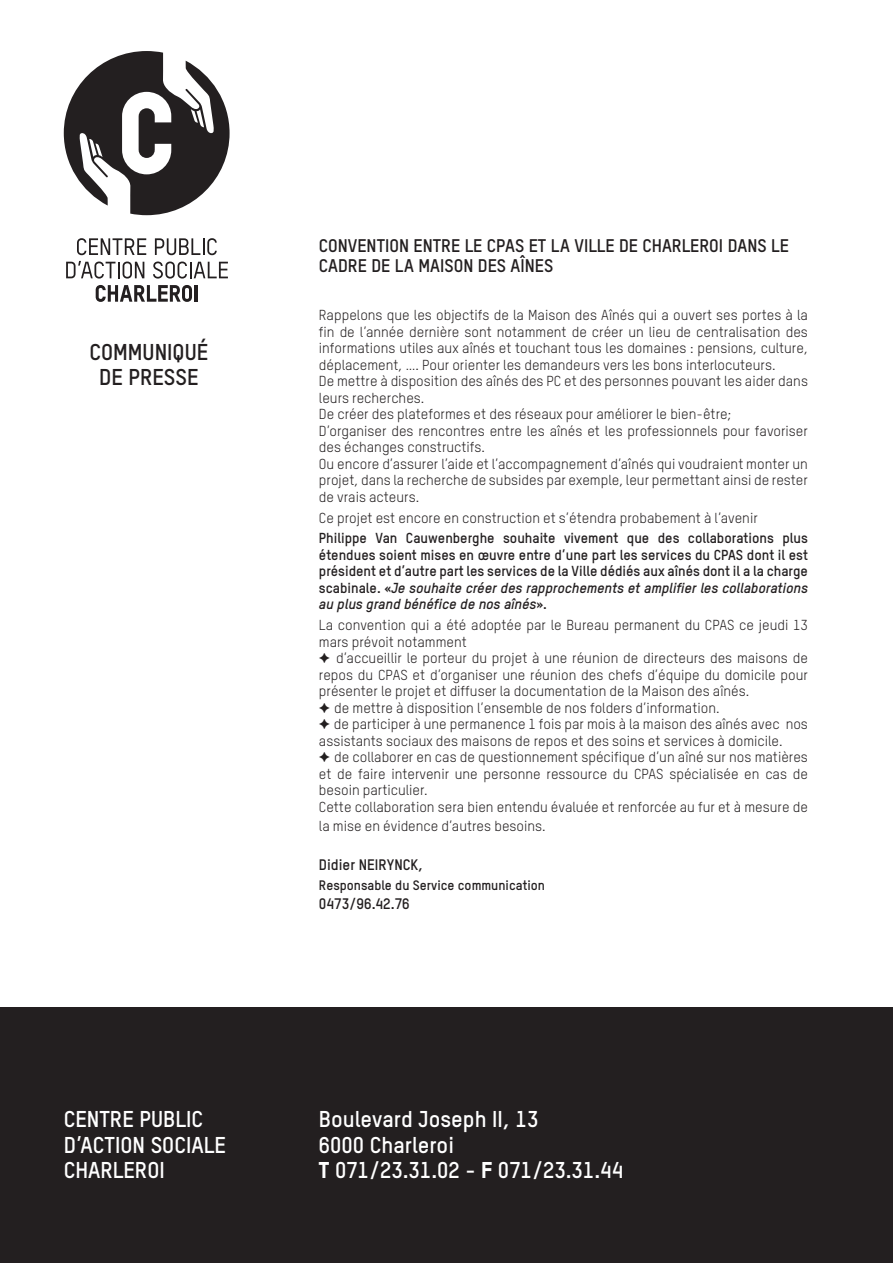
<style>
.page{position:relative;width:893px;height:1263px;background:#fff}
.page>*{position:absolute;margin:0;border:0;box-sizing:border-box;transform-origin:0 0}
.t1{font:700 22.5px/25.5px "TSTAR";color:#fff}
.t2{font:700 22.5px "TSTAR";color:#231f20}
.TEXTE_COURANT_Sous-t{font:700 18px/19.5px "TSTAR";color:#231f20}
.t3{font:700 15px "TSTAR";color:#231f20}
.t4{font:14.25px/16.5px "TSTAR";color:#231f20}
.t5{font:700 14.25px/16.5px "TSTAR";color:#231f20;text-align:justify}
.t6{font:700 13.5px "TSTAR";color:#231f20}
.s1{font-style:italic}
.s2{font-weight:800}
</style>
<div class="page">
<svg style="left:77px;top:238px;width:69px;height:17px"></svg>
<svg style="left:155px;top:238px;width:62px;height:17px"></svg>
<svg style="left:66px;top:261px;width:78px;height:18px"></svg>
<svg style="left:153px;top:261px;width:75px;height:18px"></svg>
<svg style="left:96px;top:285px;width:96px;height:17px"></svg>
<hr style="left:194px;top:285px;width:3px;height:17px;background:#231f20">
<svg style="left:64px;top:51px;width:166px;height:164px"></svg>
<div style="left:0;top:1008px;width:893px;height:255px;background:#231f20"></div>
<p class="t2" style="left:89px;top:338px;width:120px">COMMUNIQUÉ</p>
<p class="t2" style="left:99px;top:364px;width:101px">DE PRESSE</p>
<p class="t1" style="left:64px;top:1106px;width:163px">CENTRE PUBLIC<br>D’ACTION SOCIALE</p>
<p class="t1" style="left:64px;top:1157px;width:103px">CHARLEROI</p>
<p class="TEXTE_COURANT_Sous-t" style="left:319px;top:236px;width:471px">CONVENTION ENTRE LE CPAS ET LA VILLE DE CHARLEROI DANS LE<br>CADRE DE LA MAISON DES AÎNES</p>
<p class="t4" style="left:319px;top:307px;width:491px;text-align:justify">Rappelons que les objectifs de la Maison des Aînés qui a ouvert ses portes à la fin de l’année dernière sont notamment de créer un lieu de centralisation des informations utiles aux aînés et touchant tous les domaines : pensions, culture, déplacement, …. Pour orienter les demandeurs vers les bons interlocuteurs.</p>
<p class="t4" style="left:319px;top:373px;width:491px">De mettre à disposition des aînés des PC et des personnes pouvant les aider dans leurs recherches.</p>
<p class="t4" style="left:319px;top:406px;width:414px">De créer des plateformes et des réseaux pour améliorer le bien-être;</p>
<p class="t4" style="left:319px;top:422px;width:490px">D’organiser des rencontres entre les aînés et les professionnels pour favoriser des échanges constructifs.</p>
<p class="t4" style="left:319px;top:455px;width:491px;text-align:justify">Ou encore d’assurer l’aide et l’accompagnement d’aînés qui voudraient monter un projet, dans la recherche de subsides par exemple, leur permettant ainsi de rester de vrais acteurs.</p>
<p class="t4" style="left:319px;top:509px;width:440px">Ce projet est encore en construction et s’étendra probabement à l’avenir</p>
<p class="t5" style="left:319px;top:530px;width:491px">Philippe Van Cauwenberghe souhaite vivement que des collaborations plus étendues soient mises en œuvre entre d’une part les services du CPAS dont il est président et d’autre part les services de la Ville dédiés aux aînés dont il a la charge scabinale. «<span class="s1">Je souhaite créer des rapprochements et amplifier les collaborations au plus grand bénéfice de nos aînés</span>».</p>
<p class="t4" style="left:319px;top:617px;width:490px">La convention qui a été adoptée par le Bureau permanent du CPAS ce jeudi 13 mars prévoit notamment</p>
<p class="t4" style="left:319px;top:650px;width:491px;text-align:justify;text-indent:17px">d’accueillir le porteur du projet à une réunion de directeurs des maisons de repos du CPAS et d’organiser une réunion des chefs d’équipe du domicile pour présenter le projet et diffuser la documentation de la Maison des aînés.</p>
<p class="t4" style="left:334px;top:699px;width:387px">de mettre à disposition l’ensemble de nos folders d’information.</p>
<p class="t4" style="left:319px;top:716px;width:491px;text-indent:15px">de participer à une permanence 1 fois par mois à la maison des aînés avec nos assistants sociaux des maisons de repos et des soins et services à domicile.</p>
<p class="t4" style="left:319px;top:749px;width:491px;text-align:justify;text-indent:15px">de collaborer en cas de questionnement spécifique d’un aîné sur nos matières et de faire intervenir une personne ressource du CPAS spécialisée en cas de besoin particulier.</p>
<p class="t4" style="left:319px;top:797px;width:490px;line-height:19.5px">Cette collaboration sera bien entendu évaluée et renforcée au fur et à mesure de la mise en évidence d’autres besoins.</p>
<p class="t3" style="left:319px;top:856px;width:106px">Didier NEIRYNCK,</p>
<p class="t6" style="left:319px;top:876px;width:228px">Responsable du Service communication</p>
<p class="t3" style="left:319px;top:895px;width:92px">0473/96.42.76</p>
<p class="t1" style="left:319px;top:1106px;width:221px">Boulevard Joseph II, 13</p>
<p class="t1" style="left:319px;top:1132px;width:137px">6000 Charleroi</p>
<p class="t1" style="left:319px;top:1157px;width:306px"><span class="s2">T</span> 071/23.31.02 - <span class="s2">F</span> 071/23.31.44</p>
</div>
